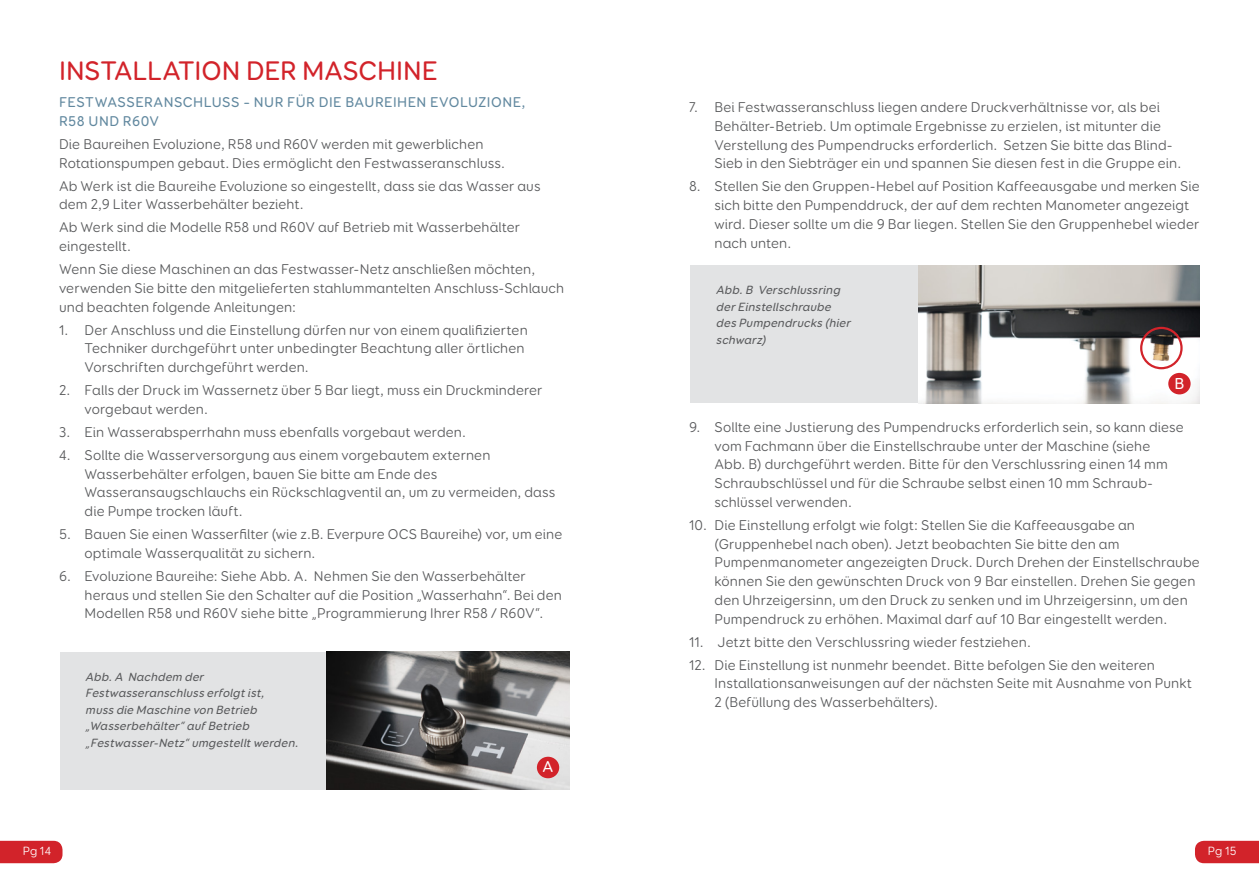
<style>
.page{position:relative;width:1259px;height:893px;background:#fff}
.page>*{position:absolute;margin:0;border:0;box-sizing:border-box;transform-origin:0 0}
.t1{font:500 27px "Booster Next FY";letter-spacing:-.005em;color:#d2232a}
.t2{font:500 15.9px "Booster Next FY";color:#fff}
.t3{font:14.25px/18.8px "Booster Next FY";letter-spacing:.005em;color:#58595b}
.t4{font:500 14.25px/18.8px "Booster Next FY";letter-spacing:.035em;color:#61889f}
.t5{font:italic 500 12px/16.5px "Booster Next FY";color:#58595b}
.t6{font:12px "Booster Next FY";letter-spacing:.01em;color:#fff}
</style>
<div class="page">
<svg style="left:0;top:841px;width:62px;height:22px"></svg>
<svg style="left:1195px;top:841px;width:64px;height:22px"></svg>
<div style="left:60px;top:652px;width:267px;height:138px;background:#e2e3e4"></div>
<img style="left:326px;top:652px;width:244px;height:138px">
<div style="left:537px;top:757px;width:22px;height:21px;background:#d2232a;border-radius:50%"></div>
<div style="left:690px;top:265px;width:228px;height:138px;background:#e2e3e4"></div>
<img style="left:918px;top:265px;width:281px;height:138px">
<div style="left:1168px;top:373px;width:22px;height:21px;background:#d2232a;border-radius:50%"></div>
<div style="left:1140px;top:327px;width:42px;height:42px;border:2px solid #d2232a;border-radius:50%"></div>
<h1 class="t1" style="left:59px;top:54px;width:380px">INSTALLATION DER MASCHINE</h1>
<p class="t4" style="left:59px;top:93px;width:468px">FESTWASSERANSCHLUSS – NUR FÜR DIE BAUREIHEN EVOLUZIONE,<br>R58 UND R60V</p>
<p class="t3" style="left:59px;top:135px;width:447px">Die Baureihen Evoluzione, R58 und R60V werden mit gewerblichen<br>Rotationspumpen gebaut. Dies ermöglicht den Festwasseranschluss.</p>
<p class="t3" style="left:59px;top:176px;width:483px">Ab Werk ist die Baureihe Evoluzione so eingestellt, dass sie das Wasser aus dem 2,9 Liter Wasserbehälter bezieht.</p>
<p class="t3" style="left:59px;top:218px;width:462px">Ab Werk sind die Modelle R58 und R60V auf Betrieb mit Wasserbehälter eingestellt.</p>
<p class="t3" style="left:59px;top:260px;width:506px">Wenn Sie diese Maschinen an das Festwasser-Netz anschließen möchten, verwenden Sie bitte den mitgelieferten stahlummantelten Anschluss-Schlauch und beachten folgende Anleitungen:</p>
<p class="t3" style="left:85px;top:320px;width:445px;text-indent:-25px">1. Der Anschluss und die Einstellung dürfen nur von einem qualifizierten<br>Techniker durchgeführt unter unbedingter Beachtung aller örtlichen<br>Vorschriften durchgeführt werden.</p>
<p class="t3" style="left:85px;top:381px;width:459px;text-indent:-25px">2. Falls der Druck im Wassernetz über 5 Bar liegt, muss ein Druckminderer vorgebaut werden.</p>
<p class="t3" style="left:59px;top:423px;width:408px">3. Ein Wasserabsperrhahn muss ebenfalls vorgebaut werden.</p>
<p class="t3" style="left:85px;top:446px;width:472px;text-indent:-25px">4. Sollte die Wasserversorgung aus einem vorgebautem externen Wasserbehälter erfolgen, bauen Sie bitte am Ende des Wasseransaugschlauchs ein Rückschlagventil an, um zu vermeiden, dass die Pumpe trocken läuft.</p>
<p class="t3" style="left:85px;top:525px;width:479px;text-indent:-25px">5. Bauen Sie einen Wasserfilter (wie z.B. Everpure OCS Baureihe) vor, um eine optimale Wasserqualität zu sichern.</p>
<p class="t3" style="left:85px;top:567px;width:479px;text-indent:-25px">6. Evoluzione Baureihe: Siehe Abb. A. Nehmen Sie den Wasserbehälter heraus und stellen Sie den Schalter auf die Position „Wasserhahn“. Bei den<br>Modellen R58 und R60V siehe bitte „Programmierung Ihrer R58 / R60V“.</p>
<p class="t5" style="left:85px;top:668px;width:218px">Abb.A Nachdem der<br>Festwasseranschlusserfolgtist, mussdie Maschine von Betrieb „Wasserbehälter“aufBetrieb „Festwasser-Netz“umgestelltwerden.</p>
<p class="t2" style="left:542px;top:757px;width:12px">A</p>
<p class="t3" style="left:714px;top:98px;width:468px;text-indent:-25px">7. Bei Festwasseranschluss liegen andere Druckverhältnisse vor, als bei Behälter-Betrieb. Um optimale Ergebnisse zu erzielen, ist mitunter die Verstellung des Pumpendrucks erforderlich. Setzen Sie bitte das Blind-Sieb in den Siebträger ein und spannen Sie diesen fest in die Gruppe ein.</p>
<p class="t3" style="left:714px;top:177px;width:487px;text-indent:-25px">8. Stellen Sie den Gruppen-Hebel auf Position Kaffeeausgabe und merken Sie sich bitte den Pumpenddruck, der auf dem rechten Manometer angezeigt wird. Dieser sollte um die 9 Bar liegen. Stellen Sie den Gruppenhebel wieder nach unten.</p>
<p class="t5" style="left:716px;top:282px;width:139px">Abb.B Verschlussring derEinstellschraube desPumpendrucks(hier schwarz)</p>
<p class="t2" style="left:1174px;top:374px;width:11px">B</p>
<p class="t3" style="left:714px;top:417px;width:471px;text-indent:-25px">9. Sollte eine Justierung des Pumpendrucks erforderlich sein, so kann diese vom Fachmann über die Einstellschraube unter der Maschine (siehe Abb. B) durchgeführt werden. Bitte für den Verschlussring einen 14 mm Schraubschlüssel und für die Schraube selbst einen 10 mm Schraub&shy;schlüssel verwenden.</p>
<p class="t3" style="left:714px;top:515px;width:487px;text-indent:-25px">10. Die Einstellung erfolgt wie folgt: Stellen Sie die Kaffeeausgabe an (Gruppenhebel nach oben). Jetzt beobachten Sie bitte den am Pumpenmanometer angezeigten Druck. Durch Drehen der Einstellschraube können Sie den gewünschten Druck von 9 Bar einstellen. Drehen Sie gegen den Uhrzeigersinn, um den Druck zu senken und im Uhrzeigersinn, um den Pumpendruck zu erhöhen. Maximal darf auf 10 Bar eingestellt werden.</p>
<p class="t3" style="left:689px;top:632px;width:343px">11. Jetzt bitte den Verschlussring wieder festziehen.</p>
<p class="t3" style="left:714px;top:655px;width:479px;text-indent:-25px">12. Die Einstellung ist nunmehr beendet. Bitte befolgen Sie den weiteren<br>Installationsanweisungen auf der nächsten Seite mit Ausnahme von Punkt<br>2 (Befüllung des Wasserbehälters).</p>
<p class="t6" style="left:23px;top:844px;width:30px">Pg 14</p>
<p class="t6" style="left:1208px;top:844px;width:30px">Pg 15</p>
</div>
